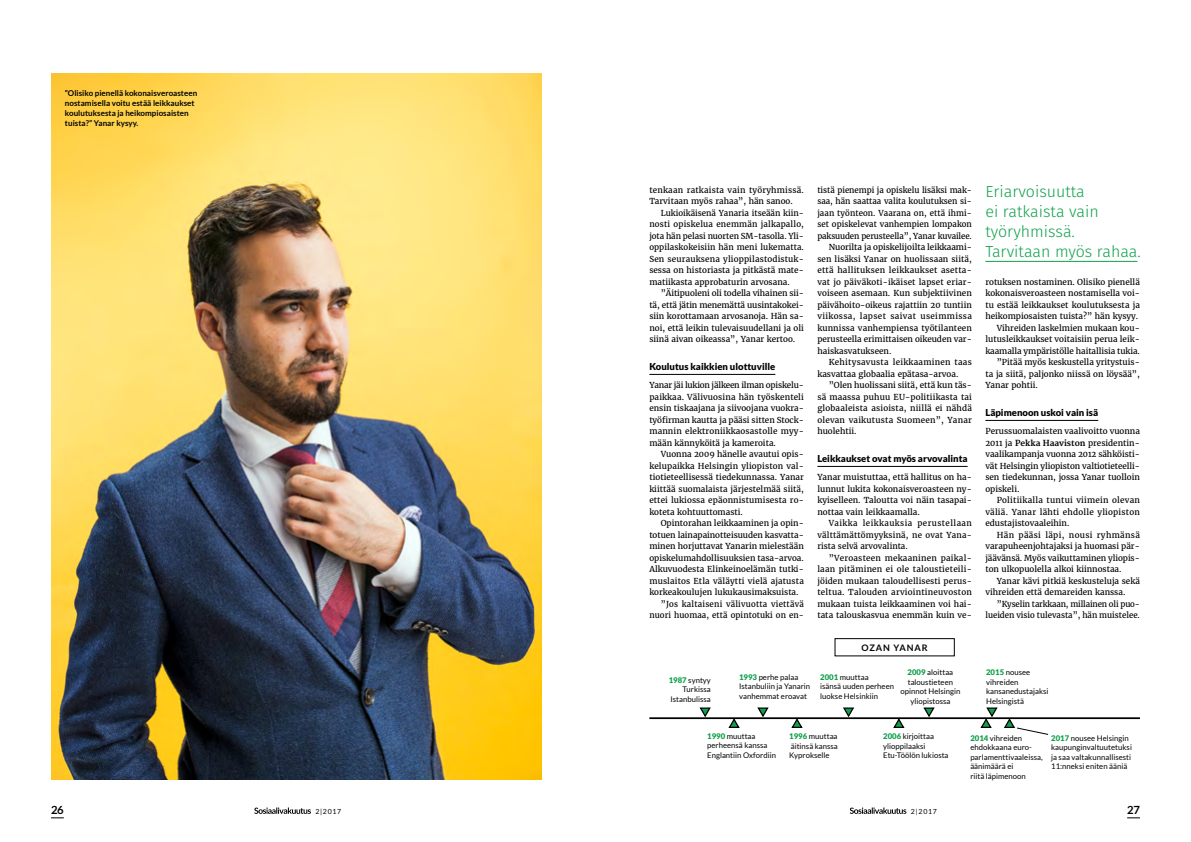
<style>
.page{position:relative;width:1191px;height:842px;background:#fff}
.page>*{position:absolute;margin:0;border:0;box-sizing:border-box;transform-origin:0 0}
.t1{font:300 16px/20px "Fira Sans";color:#10a04b}
.t2{font:700 11.2px "Lato";color:#000}
.t3{font:900 9.5px "Lato";color:#000}
.t4{font:700 9px "Lato";letter-spacing:.1em;color:#000}
.t5{font:8.1px/11.5px "Merriweather";color:#000;text-align:justify}
.t6{font:8.1px/11.5px "Merriweather";letter-spacing:.02em;color:#000}
.t7{font:8.1px "Merriweather";letter-spacing:.025em;color:#000}
.t8{font:8.1px "Merriweather";letter-spacing:.03em;color:#000}
.t9{font:8.1px "Merriweather";letter-spacing:.04em;color:#000}
.t10{font:700 8px/10px "Lato";letter-spacing:.005em;color:#000}
.t11{font:7.8px/9.5px "Lato";letter-spacing:.005em;color:#000}
.t12{font:7px "Lato";letter-spacing:.095em;color:#000}
.s1{font-weight:700}
.s2{font-weight:900;color:#10a04b}
</style>
<div class="page">
<svg style="left:254px;top:807px;width:57px;height:7px"></svg>
<svg style="left:849px;top:807px;width:57px;height:7px"></svg>
<svg style="left:699px;top:707px;width:12px;height:10px"></svg>
<svg style="left:757px;top:707px;width:12px;height:10px"></svg>
<svg style="left:727px;top:719px;width:13px;height:9px"></svg>
<svg style="left:790px;top:719px;width:13px;height:9px"></svg>
<svg style="left:892px;top:719px;width:13px;height:9px"></svg>
<svg style="left:843px;top:707px;width:12px;height:10px"></svg>
<svg style="left:923px;top:707px;width:12px;height:10px"></svg>
<img style="left:51px;top:74px;width:490px;height:706px">
<hr style="left:649px;top:717px;width:491px;height:2px;background:#000">
<svg style="left:979px;top:707px;width:69px;height:28px"></svg>
<hr style="left:649px;top:374px;width:126px;height:1px;background:#000">
<hr style="left:985px;top:420px;width:113px;height:1px;background:#000">
<hr style="left:985px;top:261px;width:152px;height:1px;background:#10a04b">
<div style="left:834px;top:638px;width:120px;height:18px;border:1px solid #000"></div>
<hr style="left:817px;top:466px;width:150px;height:1px;background:#000">
<svg style="left:51px;top:817px;width:13px;height:1px"></svg>
<svg style="left:1127px;top:817px;width:13px;height:1px"></svg>
<p class="t10" style="left:65px;top:88px;width:134px">”Olisiko pienellä kokonaisveroasteen nostamisella voitu estää leikkaukset koulutuksesta ja heikompiosaisten tuista?” Yanar kysyy.</p>
<p class="t6" style="left:649px;top:184px;width:156px">tenkaan ratkaista vain työryhmissä.<br>Tarvitaan myös rahaa”, hän sanoo.</p>
<p class="t5" style="left:649px;top:207px;width:156px;text-indent:11px">Lukioikäisenä Yanaria itseään kiin&shy;nosti opiskelua enemmän jalkapallo, jota hän pelasi nuorten SM-tasolla. Yli&shy;oppilaskokeisiin hän meni lukematta.<br>Sen seurauksena ylioppilastodistuk&shy;sessa on historiasta ja pitkästä mate&shy;matiikasta approbaturin arvosana.</p>
<p class="t5" style="left:649px;top:287px;width:156px;text-indent:11px">”Äitipuoleni oli todella vihainen sii&shy;tä, että jätin menemättä uusintakokei&shy;siin korottamaan arvosanoja. Hän sa&shy;noi, että leikin tulevaisuudellani ja oli siinä aivan oikeassa”, Yanar kertoo.</p>
<p class="t3" style="left:649px;top:361px;width:127px">Koulutus kaikkien ulottuville</p>
<p class="t5" style="left:649px;top:379px;width:156px">Yanar jäi lukion jälkeen ilman opiskelu&shy;paikkaa. Välivuosina hän työskenteli ensin tiskaajana ja siivoojana vuokra&shy;työfirman kautta ja pääsi sitten Stock&shy;mannin elektroniikkaosastolle myy&shy;mään kännyköitä ja kameroita.</p>
<p class="t5" style="left:649px;top:448px;width:156px;text-indent:11px">Vuonna 2009 hänelle avautui opis&shy;kelupaikka Helsingin yliopiston val&shy;tiotieteellisessä tiedekunnassa. Yanar kiittää suomalaista järjestelmää siitä, ettei lukiossa epäonnistumisesta ro&shy;koteta kohtuuttomasti.</p>
<p class="t5" style="left:660px;top:517px;width:145px">Opintorahan leikkaaminen ja opin-</p>
<p class="t5" style="left:649px;top:529px;width:156px">totuen lainapainotteisuuden kasvatta-</p>
<p class="t5" style="left:649px;top:540px;width:156px">minen horjuttavat Yanarin mielestään</p>
<p class="t5" style="left:649px;top:552px;width:156px">opiskelumahdollisuuksien tasa-arvoa.</p>
<p class="t5" style="left:649px;top:563px;width:156px">Alkuvuodesta Elinkeinoelämän tutki-</p>
<p class="t5" style="left:649px;top:575px;width:156px">muslaitos Etla väläytti vielä ajatusta</p>
<p class="t5" style="left:649px;top:586px;width:151px">korkeakoulujen lukukausimaksuista.</p>
<p class="t8" style="left:660px;top:598px;width:145px">”Jos kaltaiseni välivuotta viettävä</p>
<p class="t5" style="left:649px;top:609px;width:156px">nuori huomaa, että opintotuki on en-</p>
<p class="t5" style="left:817px;top:184px;width:156px">tistä pienempi ja opiskelu lisäksi mak-</p>
<p class="t5" style="left:817px;top:195px;width:156px">saa, hän saattaa valita koulutuksen si-</p>
<p class="t5" style="left:817px;top:207px;width:156px">jaan työnteon. Vaarana on, että ihmi-</p>
<p class="t5" style="left:817px;top:218px;width:156px">set opiskelevat vanhempien lompakon</p>
<p class="t5" style="left:817px;top:230px;width:156px">paksuuden perusteella”, Yanar kuvailee.</p>
<p class="t5" style="left:828px;top:241px;width:145px">Nuorilta ja opiskelijoilta leikkaami-</p>
<p class="t5" style="left:817px;top:253px;width:156px">sen lisäksi Yanar on huolissaan siitä,</p>
<p class="t7" style="left:817px;top:265px;width:156px">että hallituksen leikkaukset asetta-</p>
<p class="t5" style="left:817px;top:276px;width:156px">vat jo päiväkoti-ikäiset lapset eriar-</p>
<p class="t5" style="left:817px;top:287px;width:156px">voiseen asemaan. Kun subjektiivinen</p>
<p class="t5" style="left:817px;top:299px;width:156px">päivähoito-oikeus rajattiin 20 tuntiin</p>
<p class="t9" style="left:817px;top:311px;width:156px">viikossa, lapset saivat useimmissa</p>
<p class="t5" style="left:817px;top:322px;width:156px">kunnissa vanhempiensa työtilanteen</p>
<p class="t5" style="left:817px;top:333px;width:156px">perusteella erimittaisen oikeuden var-</p>
<p class="t5" style="left:817px;top:345px;width:76px">haiskasvatukseen.</p>
<p class="t8" style="left:828px;top:357px;width:145px">Kehitysavusta leikkaaminen taas</p>
<p class="t5" style="left:817px;top:368px;width:142px">kasvattaa globaalia epätasa-arvoa.</p>
<p class="t5" style="left:828px;top:379px;width:145px">”Olen huolissani siitä, että kun täs-</p>
<p class="t5" style="left:817px;top:391px;width:156px">sä maassa puhuu EU-politiikasta tai</p>
<p class="t6" style="left:817px;top:402px;width:156px">globaaleista asioista, niillä ei nähdä</p>
<p class="t7" style="left:817px;top:414px;width:156px">olevan vaikutusta Suomeen”, Yanar</p>
<p class="t5" style="left:817px;top:425px;width:41px">huolehtii.</p>
<p class="t3" style="left:817px;top:453px;width:152px">Leikkaukset ovat myös arvovalinta</p>
<p class="t5" style="left:817px;top:471px;width:156px">Yanar muistuttaa, että hallitus on ha&shy;lunnut lukita kokonaisveroasteen ny&shy;kyiselleen. Taloutta voi näin tasapai&shy;nottaa vain leikkaamalla.</p>
<p class="t5" style="left:817px;top:517px;width:156px;text-indent:11px">Vaikka leikkauksia perustellaan välttämättömyyksinä, ne ovat Yana&shy;rista selvä arvovalinta.</p>
<p class="t5" style="left:817px;top:552px;width:156px;text-indent:11px">”Veroasteen mekaaninen paikal&shy;laan pitäminen ei ole taloustieteili&shy;jöiden mukaan taloudellisesti perus&shy;teltua. Talouden arviointineuvoston mukaan tuista leikkaaminen voi hai&shy;tata talouskasvua enemmän kuin ve-</p>
<p class="t4" style="left:861px;top:642px;width:68px">OZAN YANAR</p>
<h1 class="t1" style="left:985px;top:183px;width:157px">Eriarvoisuutta<br>ei ratkaista vain työryhmissä.<br>Tarvitaan myös rahaa.</h1>
<p class="t5" style="left:985px;top:276px;width:156px">rotuksen nostaminen. Olisiko pienellä</p>
<p class="t5" style="left:985px;top:287px;width:156px">kokonaisveroasteen nostamisella voi-</p>
<p class="t5" style="left:985px;top:299px;width:156px">tu estää leikkaukset koulutuksesta ja</p>
<p class="t5" style="left:985px;top:310px;width:154px">heikompiosaisten tuista?” hän kysyy.</p>
<p class="t5" style="left:996px;top:322px;width:145px">Vihreiden laskelmien mukaan kou-</p>
<p class="t5" style="left:985px;top:333px;width:156px">lutusleikkaukset voitaisiin perua leik-</p>
<p class="t5" style="left:985px;top:345px;width:156px">kaamalla ympäristölle haitallisia tukia.</p>
<p class="t5" style="left:996px;top:356px;width:145px">”Pitää myös keskustella yritystuis-</p>
<p class="t5" style="left:985px;top:368px;width:156px">ta ja siitä, paljonko niissä on löysää”,</p>
<p class="t5" style="left:985px;top:379px;width:54px">Yanar pohtii.</p>
<p class="t3" style="left:985px;top:407px;width:114px">Läpimenoon uskoi vain isä</p>
<p class="t5" style="left:985px;top:425px;width:156px">Perussuomalaisten vaalivoitto vuonna 2011 ja <span class="s1">Pekka Haaviston</span> presidentin&shy;vaalikampanja vuonna 2012 sähköisti&shy;vät Helsingin yliopiston valtiotieteelli&shy;sen tiedekunnan, jossa Yanar tuolloin opiskeli.</p>
<p class="t5" style="left:985px;top:494px;width:156px;text-indent:11px">Politiikalla tuntui viimein olevan väliä. Yanar lähti ehdolle yliopiston edustajistovaaleihin.</p>
<p class="t5" style="left:985px;top:529px;width:156px;text-indent:11px">Hän pääsi läpi, nousi ryhmänsä varapuheenjohtajaksi ja huomasi pär&shy;jäävänsä. Myös vaikuttaminen yliopis&shy;ton ulkopuolella alkoi kiinnostaa.</p>
<p class="t5" style="left:985px;top:575px;width:156px;text-indent:11px">Yanar kävi pitkiä keskusteluja sekä vihreiden että demareiden kanssa.</p>
<p class="t5" style="left:985px;top:598px;width:156px;text-align:right">”Kyselin tarkkaan, millainen oli puo&shy;lueiden visio tulevasta”, hän muistelee.</p>
<p class="t11" style="left:739px;top:672px;width:73px"><span class="s2">1993</span> perhe palaa<br>Istanbuliin ja Yanarin vanhemmat eroavat</p>
<p class="t11" style="left:986px;top:667px;width:64px"><span class="s2">2015</span> nousee vihreiden kansanedustajaksi<br>Helsingistä</p>
<p class="t11" style="left:900px;top:667px;width:62px;text-align:center"><span class="s2">2009</span> aloittaa taloustieteen opinnot Helsingin yliopistossa</p>
<p class="t11" style="left:820px;top:672px;width:75px"><span class="s2">2001</span> muuttaa<br>isänsä uuden perheen luokse Helsinkiin</p>
<p class="t11" style="left:883px;top:732px;width:67px"><span class="s2">2006</span> kirjoittaa ylioppilaaksi<br>Etu-Töölön lukiosta</p>
<p class="t11" style="left:668px;top:675px;width:44px;text-align:right"><span class="s2">1987</span> syntyy<br>Turkissa<br>Istanbulissa</p>
<p class="t11" style="left:707px;top:731px;width:70px"><span class="s2">1990</span> muuttaa perheensä kanssa<br>Englantiin Oxfordiin</p>
<p class="t11" style="left:789px;top:732px;width:50px;text-align:justify"><span class="s2">1996</span> muuttaa äitinsä kanssa Kyprokselle</p>
<p class="t11" style="left:1051px;top:733px;width:82px"><span class="s2">2017</span> nousee Helsingin kaupunginvaltuutetuksi ja saa valtakunnallisesti<br>11:nneksi eniten ääniä</p>
<p class="t11" style="left:970px;top:733px;width:74px"><span class="s2">2014</span> vihreiden ehdokkaana euro&shy;parlamenttivaaleissa, äänimäärä ei<br>riitä läpimenoon</p>
<h2 class="t2" style="left:51px;top:803px;width:14px">26</h2>
<h2 class="t2" style="left:1127px;top:803px;width:14px">27</h2>
<p class="t12" style="left:315px;top:807px;width:27px">2|2017</p>
<p class="t12" style="left:911px;top:807px;width:27px">2|2017</p>
</div>
